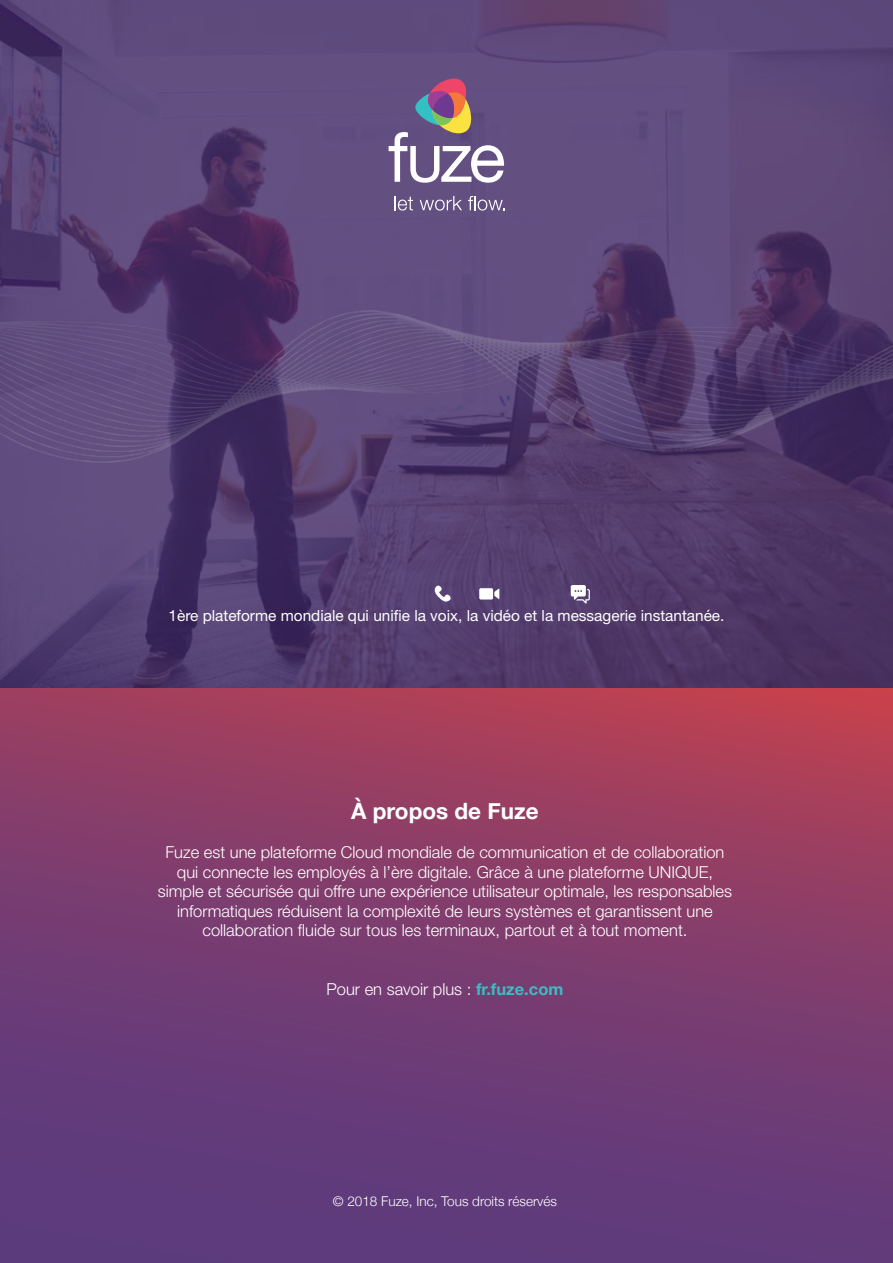
<style>
.page{position:relative;width:893px;height:1263px;background:#fff}
.page>*{position:absolute;margin:0;border:0;box-sizing:border-box;transform-origin:0 0}
.t1{font:700 22.5px "Helvetica Neue";color:#fff}
.t2{font:300 16.5px/19.5px "Helvetica Neue LT Std";color:#fff;text-align:center}
.t3{font:15.3px "Helvetica Neue LT Std";color:#fff}
.t4{font:300 13.5px "Helvetica Neue";color:#fff}
.s1{font-weight:700;color:#3dbdc0}
</style>
<div class="page">
<img style="left:0;top:0;width:893px;height:688px">
<svg style="left:389px;top:77px;width:115px;height:106px;background:#887391"></svg>
<svg style="left:0;top:688px;width:893px;height:575px;background:#7d3c6e"></svg>
<img style="left:0;top:191px;width:893px;height:373px">
<div style="left:479px;top:588px;width:14px;height:11px;background:#fff;border-radius:2px"></div>
<svg style="left:571px;top:585px;width:19px;height:19px"></svg>
<svg style="left:434px;top:586px;width:17px;height:16px"></svg>
<p class="t3" style="left:169px;top:606px;width:557px">1ère plateforme mondiale qui unifie la voix, la vidéo et la messagerie instantanée.</p>
<h1 class="t1" style="left:351px;top:793px;width:189px">À propos de Fuze</h1>
<p class="t2" style="left:158px;top:842px;width:576px">Fuze est une plateforme Cloud mondiale de communication et de collaboration qui connecte les employés à l’ère digitale. Grâce à une plateforme UNIQUE, simple et sécurisée qui offre une expérience utilisateur optimale, les responsables informatiques réduisent la complexité de leurs systèmes et garantissent une collaboration fluide sur tous les terminaux, partout et à tout moment.</p>
<p class="t2" style="left:327px;top:979px;width:238px">Pour en savoir plus : <span class="s1">fr.fuze.com</span></p>
<p class="t4" style="left:333px;top:1190px;width:226px">© 2018 Fuze, Inc, Tous droits réservés</p>
</div>
